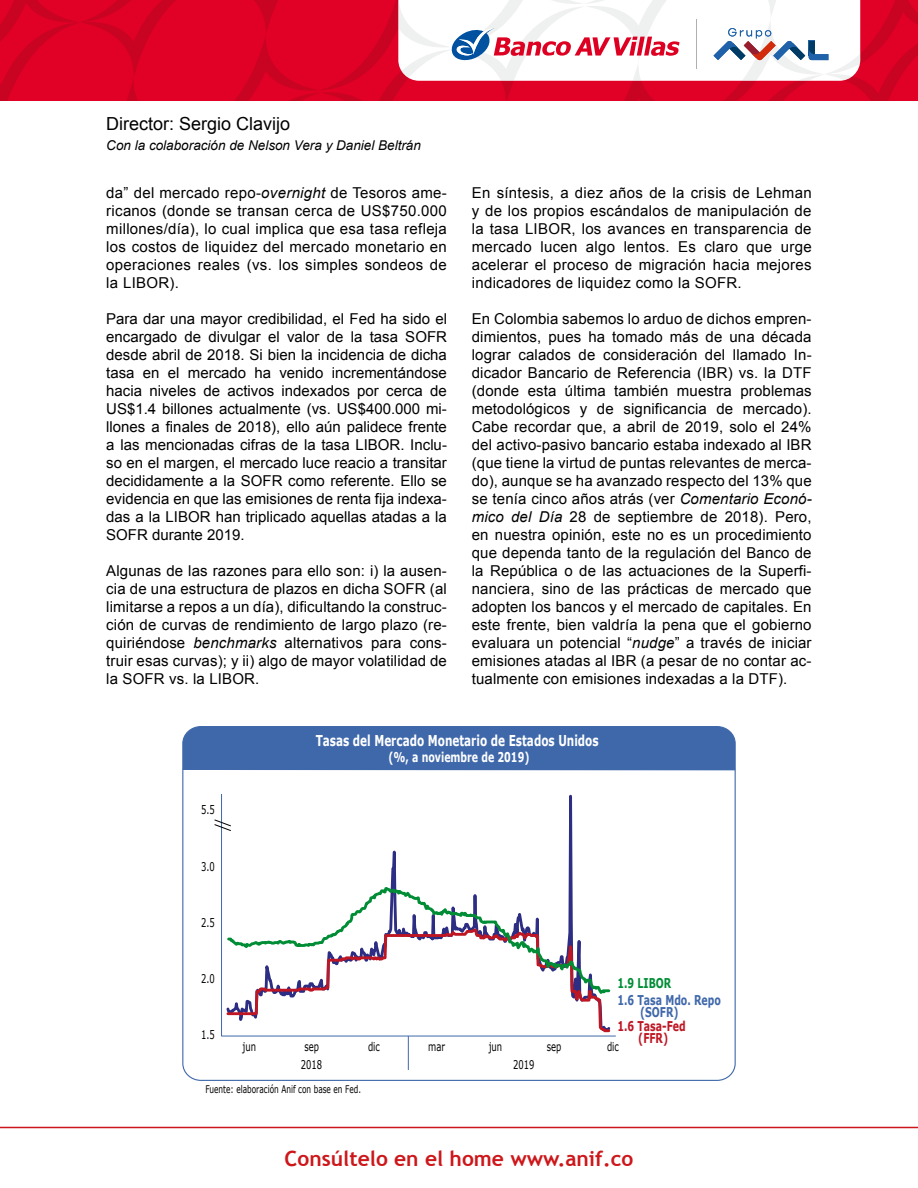
<style>
.page{position:relative;width:918px;height:1188px;background:#fff}
.page>*{position:absolute;margin:0;border:0;box-sizing:border-box;transform-origin:0 0}
.t1{font:700 21px "Trebuchet MS";color:#cd171a}
.t2{font:18px "Arial";color:#000}
.t3{font:15px/18px "Arial";letter-spacing:.01em;color:#000;text-align:justify}
.t4{font:700 15px "Verdana";color:#fff;scale:.7 1}
.t5{font:italic 13.5px "Arial";color:#000}
.t6{font:700 13.5px/12px "Verdana";color:#3f68aa;scale:.7 1}
.t7{font:700 13.5px "Verdana";color:#fff;scale:.7 1}
.t8{font:700 13.5px/12px "Verdana";color:#be1622;text-align:center;scale:.7 1}
.t9{font:700 13.5px "Verdana";color:#008d36;scale:.7 1}
.t10{font:12px "Verdana";color:#000;scale:.7 1}
.t11{font:10.5px "Verdana";color:#000;scale:.7 1}
.s1{font-style:italic}
</style>
<div class="page">
<svg style="left:0;top:0;width:918px;height:100px"></svg>
<hr style="left:0;top:1127px;width:918px;height:1px;background:#cd171a">
<div style="left:184px;top:728px;width:550px;height:43px;background:#3f68aa"></div>
<svg style="left:224px;top:726px;width:389px;height:313px"></svg>
<svg style="left:225px;top:886px;width:387px;height:148px"></svg>
<svg style="left:214px;top:819px;width:18px;height:12px"></svg>
<hr style="left:408px;top:1036px;width:1px;height:34px;background:#3f68aa">
<p class="t2" style="left:106px;top:112px;width:186px">Director: Sergio Clavijo</p>
<p class="t5" style="left:106px;top:136px;width:316px">Con la colaboración de Nelson Vera y Daniel Beltrán</p>
<p class="t3" style="left:106px;top:184px;width:342px">da” del mercado repo-<span class="s1">overnight</span> de Tesoros ame&shy;ricanos (donde se transan cerca de US$750.000 millones/día), lo cual implica que esa tasa refleja los costos de liquidez del mercado monetario en operaciones reales (vs. los simples sondeos de la LIBOR).</p>
<p class="t3" style="left:106px;top:310px;width:342px">Para dar una mayor credibilidad, el Fed ha sido el encargado de divulgar el valor de la tasa SOFR desde abril de 2018. Si bien la incidencia de dicha tasa en el mercado ha venido incrementándose hacia niveles de activos indexados por cerca de US$1.4 billones actualmente (vs. US$400.000 mi&shy;llones a finales de 2018), ello aún palidece frente a las mencionadas cifras de la tasa LIBOR. Inclu&shy;so en el margen, el mercado luce reacio a transitar decididamente a la SOFR como referente. Ello se evidencia en que las emisiones de renta fija indexa&shy;das a la LIBOR han triplicado aquellas atadas a la SOFR durante 2019.</p>
<p class="t3" style="left:106px;top:562px;width:342px">Algunas de las razones para ello son: i) la ausen&shy;cia de una estructura de plazos en dicha SOFR (al limitarse a repos a un día), dificultando la construc&shy;ción de curvas de rendimiento de largo plazo (re&shy;quiriéndose <span class="s1">benchmarks</span> alternativos para cons&shy;truir esas curvas); y ii) algo de mayor volatilidad de la SOFR vs. la LIBOR.</p>
<p class="t3" style="left:472px;top:184px;width:341px">En síntesis, a diez años de la crisis de Lehman y de los propios escándalos de manipulación de la tasa LIBOR, los avances en transparencia de mercado lucen algo lentos. Es claro que urge acelerar el proceso de migración hacia mejores indicadores de liquidez como la SOFR.</p>
<p class="t3" style="left:472px;top:310px;width:341px">En Colombia sabemos lo arduo de dichos empren&shy;dimientos, pues ha tomado más de una década lograr calados de consideración del llamado In&shy;dicador Bancario de Referencia (IBR) vs. la DTF (donde esta última también muestra problemas metodológicos y de significancia de mercado).<br>Cabe recordar que, a abril de 2019, solo el 24% del activo-pasivo bancario estaba indexado al IBR (que tiene la virtud de puntas relevantes de merca&shy;do), aunque se ha avanzado respecto del 13% que se tenía cinco años atrás (ver <span class="s1">Comentario Econó&shy;mico del Día</span> 28 de septiembre de 2018). Pero, en nuestra opinión, este no es un procedimiento que dependa tanto de la regulación del Banco de la República o de las actuaciones de la Superfi&shy;nanciera, sino de las prácticas de mercado que adopten los bancos y el mercado de capitales. En este frente, bien valdría la pena que el gobierno evaluara un potencial “<span class="s1">nudge</span>” a través de iniciar emisiones atadas al IBR (a pesar de no contar ac&shy;tualmente con emisiones indexadas a la DTF).</p>
<p class="t10" style="left:201px;top:802px;width:21px">5.5</p>
<p class="t10" style="left:201px;top:859px;width:21px">3.0</p>
<p class="t10" style="left:201px;top:915px;width:21px">2.5</p>
<p class="t10" style="left:201px;top:971px;width:21px">2.0</p>
<p class="t10" style="left:201px;top:1027px;width:21px">1.5</p>
<p class="t4" style="left:316px;top:731px;width:406px">Tasas del Mercado Monetario de Estados Unidos</p>
<p class="t7" style="left:388px;top:749px;width:203px">(%, a noviembre de 2019)</p>
<p class="t9" style="left:617px;top:975px;width:78px">1.9 LIBOR</p>
<p class="t6" style="left:640px;top:994px;width:117px;text-indent:-23px">1.6 Tasa Mdo. Repo (SOFR)</p>
<p class="t8" style="left:617px;top:1020px;width:99px">1.6 Tasa-Fed (FFR)</p>
<p class="t10" style="left:243px;top:1039px;width:21px">jun</p>
<p class="t10" style="left:304px;top:1039px;width:22px">sep</p>
<p class="t10" style="left:368px;top:1039px;width:19px">dic</p>
<p class="t10" style="left:428px;top:1039px;width:26px">mar</p>
<p class="t10" style="left:489px;top:1039px;width:21px">jun</p>
<p class="t10" style="left:547px;top:1039px;width:22px">sep</p>
<p class="t10" style="left:607px;top:1039px;width:19px">dic</p>
<p class="t10" style="left:301px;top:1057px;width:32px">2018</p>
<p class="t10" style="left:513px;top:1057px;width:32px">2019</p>
<p class="t11" style="left:205px;top:1083px;width:224px">Fuente: elaboración Anif con base en Fed.</p>
<h1 class="t1" style="left:285px;top:1145px;width:350px">Consúltelo en el home www.anif.co</h1>
</div>
